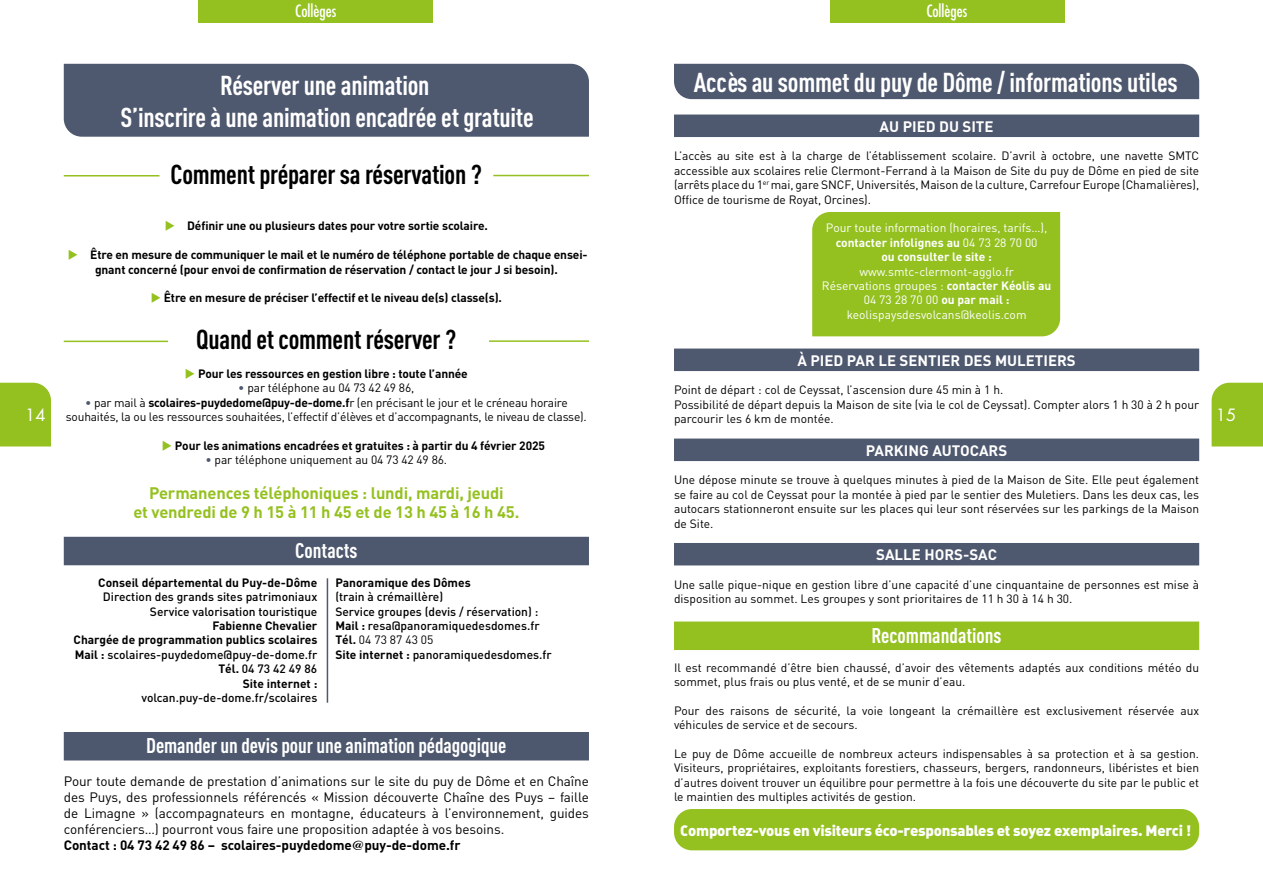
<style>
.page{position:relative;width:1263px;height:893px;background:#fff}
.page>*{position:absolute;margin:0;border:0;box-sizing:border-box;transform-origin:0 0}
.t1{font:700 27px/32.4px "DIN Cond";letter-spacing:-.01em;color:#fff;text-align:center}
.t2{font:700 27px "DIN Cond";letter-spacing:-.01em;color:#000}
.t3{font:700 21px "DIN Cond";letter-spacing:-.005em;color:#fff}
.t4{font:700 16.5px/19.8px "DIN";letter-spacing:-.01em;color:#95c11f;text-align:center}
.t5{font:condensed 16.5px "Futura";color:#fff}
.t6{font:16.5px "Futura";color:#fff}
.t7{font:700 15px "DIN";color:#fff}
.t8{font:15px "DIN Black Alternate";letter-spacing:-.015em;color:#fff}
.t9{font:13.5px/16.2px "DIN";letter-spacing:-.005em;color:#000}
.t10{font:12px/14.4px "DIN";color:#000}
.t11{font:700 12px/14.4px "DIN";letter-spacing:-.01em;color:#000;text-align:right}
.t12{font:500 12px/14.4px "DIN";color:#000;text-align:right}
.t13{font:12px/14.4px "DIN";color:#fff;text-align:center}
.s1{font-weight:700}
.s2{color:#94c120}
.s3{color:#4e586e}
.s4{font-weight:500}
.s5{font-weight:400}
.s6{font-family:"Times";font-weight:700}
</style>
<div class="page">
<div style="left:812px;top:212px;width:248px;height:124px;background:#94c120"></div>
<div style="left:198px;top:0;width:235px;height:23px;background:#94c120"></div>
<div style="left:830px;top:0;width:234px;height:23px;background:#94c120"></div>
<div style="left:0;top:383px;width:51px;height:63px;background:#94c120"></div>
<div style="left:1211px;top:383px;width:52px;height:63px;background:#94c120"></div>
<div style="left:64px;top:537px;width:525px;height:28px;background:#4d586e"></div>
<div style="left:674px;top:115px;width:525px;height:22px;background:#4e586e"></div>
<div style="left:674px;top:349px;width:525px;height:22px;background:#4e586e"></div>
<div style="left:674px;top:439px;width:525px;height:22px;background:#4e586e"></div>
<div style="left:674px;top:543px;width:525px;height:22px;background:#4e586e"></div>
<div style="left:674px;top:621px;width:525px;height:29px;background:#94c120"></div>
<div style="left:674px;top:64px;width:525px;height:35px;background:#4e586e"></div>
<div style="left:674px;top:809px;width:525px;height:41px;background:#94c120;border-radius:18px"></div>
<div style="left:64px;top:64px;width:525px;height:73px;background:#4e586e"></div>
<hr style="left:493px;top:175px;width:96px;height:1px;background:#94c120">
<hr style="left:64px;top:175px;width:95px;height:1px;background:#94c120">
<hr style="left:489px;top:340px;width:100px;height:2px;background:#94c120">
<hr style="left:64px;top:341px;width:104px;height:1px;background:#94c120">
<hr style="left:327px;top:578px;width:1px;height:125px;background:#4e586e">
<div style="left:64px;top:732px;width:525px;height:28px;background:#4d586e"></div>
<h3 class="t5" style="left:295px;top:1px;width:42px">Collèges</h3>
<h3 class="t5" style="left:926px;top:1px;width:42px">Collèges</h3>
<h3 class="t5" style="left:939px;top:1px;width:4px">l</h3>
<h1 class="t1" style="left:694px;top:66px;width:485px">Accès au sommet du puy de Dôme / informations utiles</h1>
<p class="t7" style="left:880px;top:116px;width:115px">AU PIED DU SITE</p>
<p class="t10" style="left:674px;top:149px;width:527px;text-align:justify">L’accès au site est à la charge de l’établissement scolaire. D’avril à octobre, une navette SMTC accessible aux scolaires relie Clermont-Ferrand à la Maison de Site du puy de Dôme en pied de site (arrêts place du 1<sup>er</sup> mai, gare SNCF, Universités, Maison de la culture, Carrefour Europe (Chamalières), Office de tourisme de Royat, Orcines).</p>
<p class="t13" style="left:826px;top:221px;width:223px">Pour toute information (horaires, tarifs…), <span class="s1">contacter infolignes au</span> 04 73 28 70 00<br><span class="s1">ou consulter le site :</span></p>
<p class="t13" style="left:822px;top:264px;width:231px">www.smtc-clermont-agglo.fr<br>Réservations groupes : <span class="s1">contacter Kéolis au </span>04 73 28 70 00 <span class="s1">ou par mail : </span>keolispaysdesvolcans@keolis.com</p>
<p class="t7" style="left:797px;top:350px;width:280px">À PIED PAR LE SENTIER DES MULETIERS</p>
<p class="t10" style="left:674px;top:383px;width:527px">Point de départ : col de Ceyssat, l’ascension dure 45 min à 1 h.<br>Possibilité de départ depuis la Maison de site (via le col de Ceyssat). Compter alors 1 h 30 à 2 h pour parcourir les 6 km de montée.</p>
<p class="t7" style="left:866px;top:440px;width:143px">PARKING AUTOCARS</p>
<p class="t10" style="left:674px;top:473px;width:527px;text-align:justify">Une dépose minute se trouve à quelques minutes à pied de la Maison de Site. Elle peut également se faire au col de Ceyssat pour la montée à pied par le sentier des Muletiers. Dans les deux cas, les autocars stationneront ensuite sur les places qui leur sont réservées sur les parkings de la Maison de Site.</p>
<p class="t7" style="left:876px;top:545px;width:122px">SALLE HORS-SAC</p>
<p class="t10" style="left:674px;top:577px;width:527px">Une salle pique-nique en gestion libre d’une capacité d’une cinquantaine de personnes est mise à disposition au sommet. Les groupes y sont prioritaires de 11 h 30 à 14 h 30.</p>
<h2 class="t3" style="left:871px;top:622px;width:132px">Recommandations</h2>
<p class="t10" style="left:674px;top:660px;width:527px">Il est recommandé d’être bien chaussé, d’avoir des vêtements adaptés aux conditions météo du sommet, plus frais ou plus venté, et de se munir d’eau.</p>
<p class="t10" style="left:674px;top:703px;width:527px">Pour des raisons de sécurité, la voie longeant la crémaillère est exclusivement réservée aux véhicules de service et de secours.</p>
<p class="t10" style="left:674px;top:746px;width:527px;text-align:justify">Le puy de Dôme accueille de nombreux acteurs indispensables à sa protection et à sa gestion.<br>Visiteurs, propriétaires, exploitants forestiers, chasseurs, bergers, randonneurs, libéristes et bien d’autres doivent trouver un équilibre pour permettre à la fois une découverte du site par le public et le maintien des multiples activités de gestion.</p>
<p class="t8" style="left:680px;top:820px;width:513px">Comportez-vous en visiteurs éco-responsables et soyez exemplaires. Merci !</p>
<h1 class="t1" style="left:120px;top:68px;width:415px">Réserver une animation<br>S’inscrire à une animation encadrée et gratuite</h1>
<h1 class="t2" style="left:171px;top:157px;width:313px">Comment préparer sa réservation ?</h1>
<p class="t11" style="left:165px;top:218px;width:325px"><span class="s2">◆</span> Définir une ou plusieurs dates pour votre sortie scolaire.</p>
<p class="t11" style="left:68px;top:247px;width:521px;text-align:center"><span class="s2">◆</span> Être en mesure de communiquer le mail et le numéro de téléphone portable de chaque ensei&shy;gnant concerné (pour envoi de confirmation de réservation / contact le jour J si besoin).</p>
<p class="t11" style="left:151px;top:290px;width:353px"><span class="s2">◆</span> Être en mesure de préciser l’effectif et le niveau de(s) classe(s).</p>
<h1 class="t2" style="left:196px;top:323px;width:262px">Quand et comment réserver ?</h1>
<p class="t11" style="left:185px;top:366px;width:284px"><span class="s2">◆</span> Pour les ressources en gestion libre : toute l’année</p>
<p class="t10" style="left:238px;top:381px;width:178px"><span class="s3">•</span> par téléphone au 04 73 42 49 86,</p>
<p class="t10" style="left:66px;top:395px;width:522px;text-align:center"><span class="s3">•</span> par mail à <span class="s1">scolaires-puydedome@puy-de-dome.f</span>r (en précisant le jour et le créneau horaire souhaités, la ou les ressources souhaitées, l’effectif d’élèves et d’accompagnants, le niveau de classe).</p>
<p class="t11" style="left:162px;top:438px;width:385px"><span class="s2">◆</span> Pour les animations encadrées et gratuites : à partir du 4 février 2025</p>
<p class="t10" style="left:205px;top:453px;width:243px"><span class="s3">•</span> par téléphone uniquement au 04 73 42 49 86.</p>
<h3 class="t4" style="left:133px;top:482px;width:387px">Permanences téléphoniques : lundi, mardi, jeudi<br>et vendredi de 9 h 15 à 11 h 45 et de 13 h 45 à 16 h 45.</h3>
<h3 class="t6" style="left:25px;top:404px;width:22px">14</h3>
<h3 class="t6" style="left:1216px;top:404px;width:22px">15</h3>
<h2 class="t3" style="left:295px;top:538px;width:64px">Contacts</h2>
<p class="t11" style="left:98px;top:575px;width:221px">Conseil départemental du Puy-de-Dôme</p>
<p class="t12" style="left:103px;top:589px;width:216px">Direction des grands sites patrimoniaux<br>Service valorisation touristique</p>
<p class="t11" style="left:74px;top:618px;width:245px">Fabienne Chevalier<br>Chargée de programmation publics scolaires<br>Mail : <span class="s4">scolaires-puydedome@puy-de-dome.fr<br></span>Tél. <span class="s4">04 73 42 49 86<br></span>Site internet :</p>
<p class="t12" style="left:141px;top:690px;width:177px">volcan.puy-de-dome.fr/scolaires</p>
<p class="t11" style="left:335px;top:575px;width:137px">Panoramique des Dômes</p>
<p class="t12" style="left:335px;top:589px;width:218px;text-align:left">(train à crémaillère)<br>Service groupes (devis / réservation) :<br><span class="s1">Mail :</span> resa@panoramiquedesdomes.fr<br><span class="s1">Tél.</span> <span class="s5">04 73 87 43 05<br></span><span class="s1">Site internet :</span> panoramiquedesdomes.fr</p>
<h2 class="t3" style="left:146px;top:733px;width:362px">Demander un devis pour une animation pédagogique</h2>
<p class="t9" style="left:64px;top:772px;width:527px">Pour toute demande de prestation d’animations sur le site du puy de Dôme et en Chaîne des Puys, des professionnels référencés « Mission découverte Chaîne des Puys – faille de Limagne » (accompagnateurs en montagne, éducateurs à l’environnement, guides conférenciers…) pourront vous faire une proposition adaptée à vos besoins.<br><span class="s1">Contact : 04 73 42 49 86 – scolaires-puydedome</span><span class="s6">@</span><span class="s1">puy-de-dome.fr</span></p>
</div>
